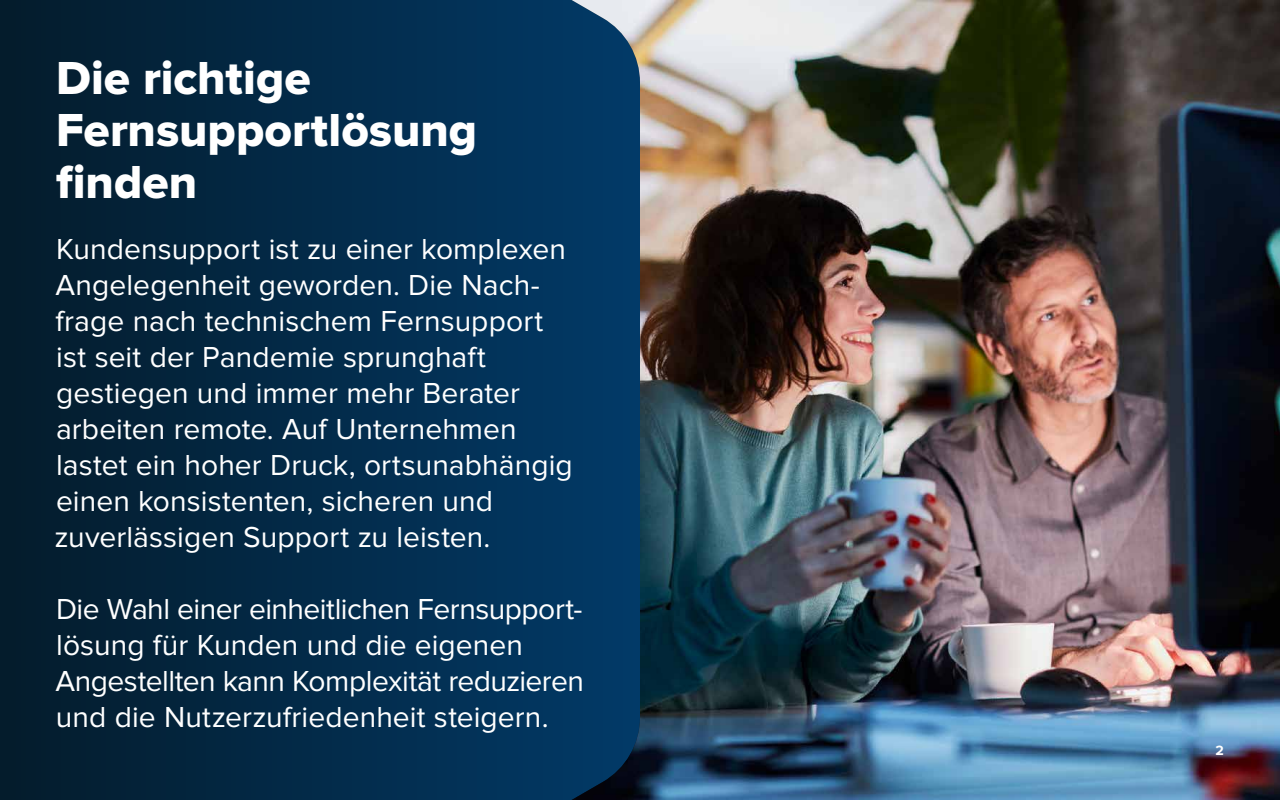
<style>
.page{position:relative;width:1280px;height:800px;background:#fff}
.page>*{position:absolute;margin:0;border:0;box-sizing:border-box;transform-origin:0 0}
.t1{font:48px/52px "Proxima Nova Extrabld";color:#fff}
.t2{font:30px/36px "Proxima Nova";letter-spacing:.005em;color:#fff}
.t3{font:700 14px "Proxima Nova";color:#fff}
</style>
<div class="page">
<svg style="left:0;top:0;width:572px;height:800px;background:#032946"></svg>
<img style="left:572px;top:0;width:708px;height:800px">
<h1 class="t1" style="left:56px;top:53px;width:423px">Die richtige<br>Fernsupportlösung finden</h1>
<p class="t2" style="left:54px;top:231px;width:520px">Kundensupport ist zu einer komplexen Angelegenheit geworden. Die Nach&shy;frage nach technischem Fernsupport ist seit der Pandemie sprunghaft gestiegen und immer mehr Berater arbeiten remote. Auf Unternehmen lastet ein hoher Druck, ortsunabhängig einen konsistenten, sicheren und zuverlässigen Support zu leisten.</p>
<p class="t2" style="left:55px;top:591px;width:530px">Die Wahl einer einheitlichen Fernsupport&shy;lösung für Kunden und die eigenen Angestellten kann Komplexität reduzieren und die Nutzerzufriedenheit steigern.</p>
<p class="t3" style="left:1216px;top:742px;width:10px">2</p>
</div>
